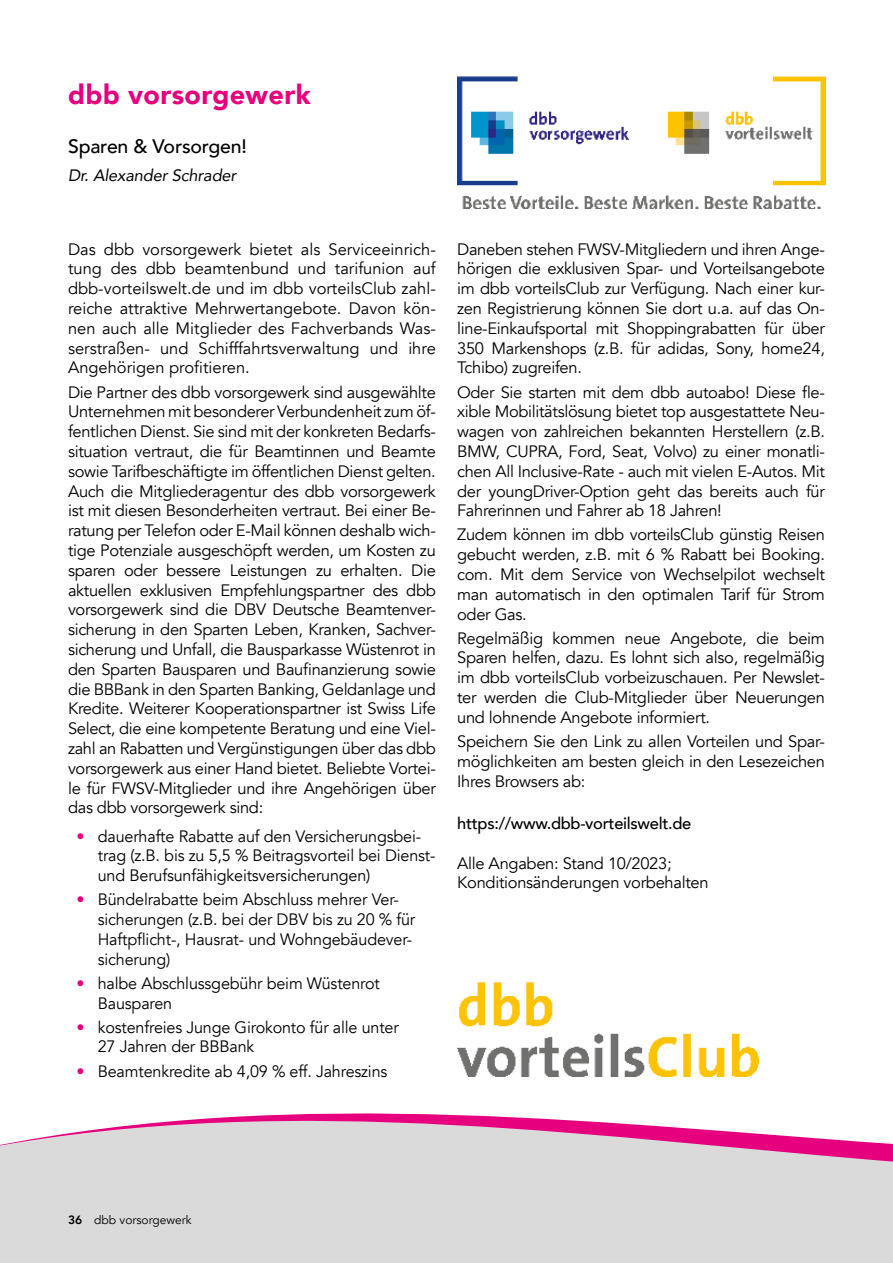
<style>
.page{position:relative;width:893px;height:1263px;background:#fff}
.page>*{position:absolute;margin:0;border:0;box-sizing:border-box;transform-origin:0 0}
.t1{font:900 27px "Avenir";letter-spacing:.015em;color:#e6007d}
.t2{font:500 19.5px "Avenir";letter-spacing:-.01em;color:#000}
.t3{font:16.5px/19.8px "Avenir";letter-spacing:-.01em;color:#000;text-align:justify}
.t4{font:500 16.5px "Avenir";letter-spacing:-.02em;color:#000}
.t5{font:italic 16.5px "Avenir";letter-spacing:-.01em;color:#000}
.t6{font:12px "Avenir";color:#000}
.s1{color:#e6007d}
.s2{font-weight:800}
</style>
<div class="page">
<svg style="left:0;top:1047px;width:893px;height:216px;fill:#dadada"></svg>
<img style="left:458px;top:77px;width:367px;height:132px">
<img style="left:458px;top:983px;width:301px;height:94px">
<h1 class="t1" style="left:68px;top:71px;width:244px">dbb vorsorgewerk</h1>
<p class="t2" style="left:68px;top:129px;width:180px">Sparen &amp; Vorsorgen!</p>
<p class="t5" style="left:68px;top:165px;width:170px">Dr. Alexander Schrader</p>
<p class="t3" style="left:68px;top:239px;width:369px">Das dbb vorsorgewerk bietet als Serviceeinrich&shy;tung des dbb beamtenbund und tarifunion auf dbb-vorteilswelt.de und im dbb vorteilsClub zahl&shy;reiche attraktive Mehrwertangebote. Davon kön&shy;nen auch alle Mitglieder des Fachverbands Was&shy;serstraßen- und Schifffahrtsverwaltung und ihre Angehörigen profitieren.</p>
<p class="t3" style="left:68px;top:382px;width:369px">Die Partner des dbb vorsorgewerk sind ausgewählte Unternehmen mit besonderer Verbundenheit zum öf&shy;fentlichen Dienst. Sie sind mit der konkreten Bedarfs&shy;situation vertraut, die fü r Beamtinnen und Beamte sowie Tarifbeschäftigte im öffentlichen Dienst gelten.<br>Auch die Mitgliederagentur des dbb vorsorgewerk ist mit diesen Besonderheiten vertraut. Bei einer Be&shy;ratung per Telefon oder E-Mail können deshalb wich&shy;tige Potenziale ausgeschöpft werden, um Kosten zu sparen oder bessere Leistungen zu erhalten. Die aktuellen exklusiven Empfehlungspartner des dbb vorsorgewerk sind die DBV Deutsche Beamtenver&shy;sicherung in den Sparten Leben, Kranken, Sachver&shy;sicherung und Unfall, die Bausparkasse Wüstenrot in den Sparten Bausparen und Baufinanzierung sowie die BBBank in den Sparten Banking, Geldanlage und Kredite. Weiterer Kooperationspartner ist Swiss Life Select, die eine kompetente Beratung und eine Viel&shy;zahl an Rabatten und Vergünstigungen ü ber das dbb vorsorgewerk aus einer Hand bietet. Beliebte Vortei&shy;le fü r FWSV-Mitglieder und ihre Angehörigen über das dbb vorsorgewerk sind:</p>
<p class="t3" style="left:98px;top:826px;width:339px;text-align:left;text-indent:-21px"><span class="s1">•</span> dauerhafte Rabatte auf den Versicherungsbei&shy;trag (z.B. bis zu 5,5 % Beitragsvorteil bei Dienst&shy;und Berufsunfähigkeitsversicherungen)</p>
<p class="t3" style="left:98px;top:890px;width:319px;text-align:left;text-indent:-21px"><span class="s1">•</span> Bündelrabatte beim Abschluss mehrer Ver&shy;sicherungen (z.B. bei der DBV bis zu 20 % für Haftpflicht-, Hausrat- und Wohngebäudever&shy;sicherung)</p>
<p class="t3" style="left:98px;top:973px;width:284px;text-indent:-21px"><span class="s1">•</span> halbe Abschlussgebü hr beim Wüstenrot<br>Bausparen</p>
<p class="t3" style="left:98px;top:1017px;width:303px;text-indent:-21px"><span class="s1">•</span> kostenfreies Junge Girokonto fü r alle unter<br>27 Jahren der BBBank</p>
<p class="t3" style="left:77px;top:1061px;width:312px"><span class="s1">•</span> Beamtenkredite ab 4,09 % eff. Jahreszins</p>
<p class="t3" style="left:457px;top:239px;width:369px">Daneben stehen FWSV-Mitgliedern und ihren Ange&shy;hörigen die exklusiven Spar- und Vorteilsangebote im dbb vorteilsClub zur Verfügung. Nach einer kur&shy;zen Registrierung können Sie dort u.a. auf das On&shy;line-Einkaufsportal mit Shoppingrabatten fü r ü ber 350 Markenshops (z.B. fü r adidas, Sony, home24, Tchibo) zugreifen.</p>
<p class="t3" style="left:457px;top:382px;width:369px">Oder Sie starten mit dem dbb autoabo! Diese fle&shy;xible Mobilitätslösung bietet top ausgestattete Neu&shy;wagen von zahlreichen bekannten Herstellern (z.B.<br>BMW, CUPRA, Ford, Seat, Volvo) zu einer monatli&shy;chen All Inclusive-Rate - auch mit vielen E-Autos. Mit der youngDriver-Option geht das bereits auch fü r Fahrerinnen und Fahrer ab 18 Jahren!</p>
<p class="t3" style="left:457px;top:525px;width:369px">Zudem können im dbb vorteilsClub günstig Reisen gebucht werden, z.B. mit 6 % Rabatt bei Booking. com. Mit dem Service von Wechselpilot wechselt man automatisch in den optimalen Tarif fü r Strom oder Gas.</p>
<p class="t3" style="left:457px;top:628px;width:369px">Regelmäßig kommen neue Angebote, die beim Sparen helfen, dazu. Es lohnt sich also, regelmäßig im dbb vorteilsClub vorbeizuschauen. Per Newslet&shy;ter werden die Club-Mitglieder über Neuerungen und lohnende Angebote informiert.</p>
<p class="t3" style="left:457px;top:732px;width:369px">Speichern Sie den Link zu allen Vorteilen und Spar&shy;möglichkeiten am besten gleich in den Lesezeichen Ihres Browsers ab:</p>
<p class="t4" style="left:457px;top:809px;width:236px">https://www.dbb-vorteilswelt.de</p>
<p class="t3" style="left:457px;top:853px;width:253px">Alle Angaben: Stand 10/2023;<br>Konditionsänderungen vorbehalten</p>
<p class="t6" style="left:68px;top:1213px;width:125px"><span class="s2">36</span> dbb vorsorgewerk</p>
</div>
